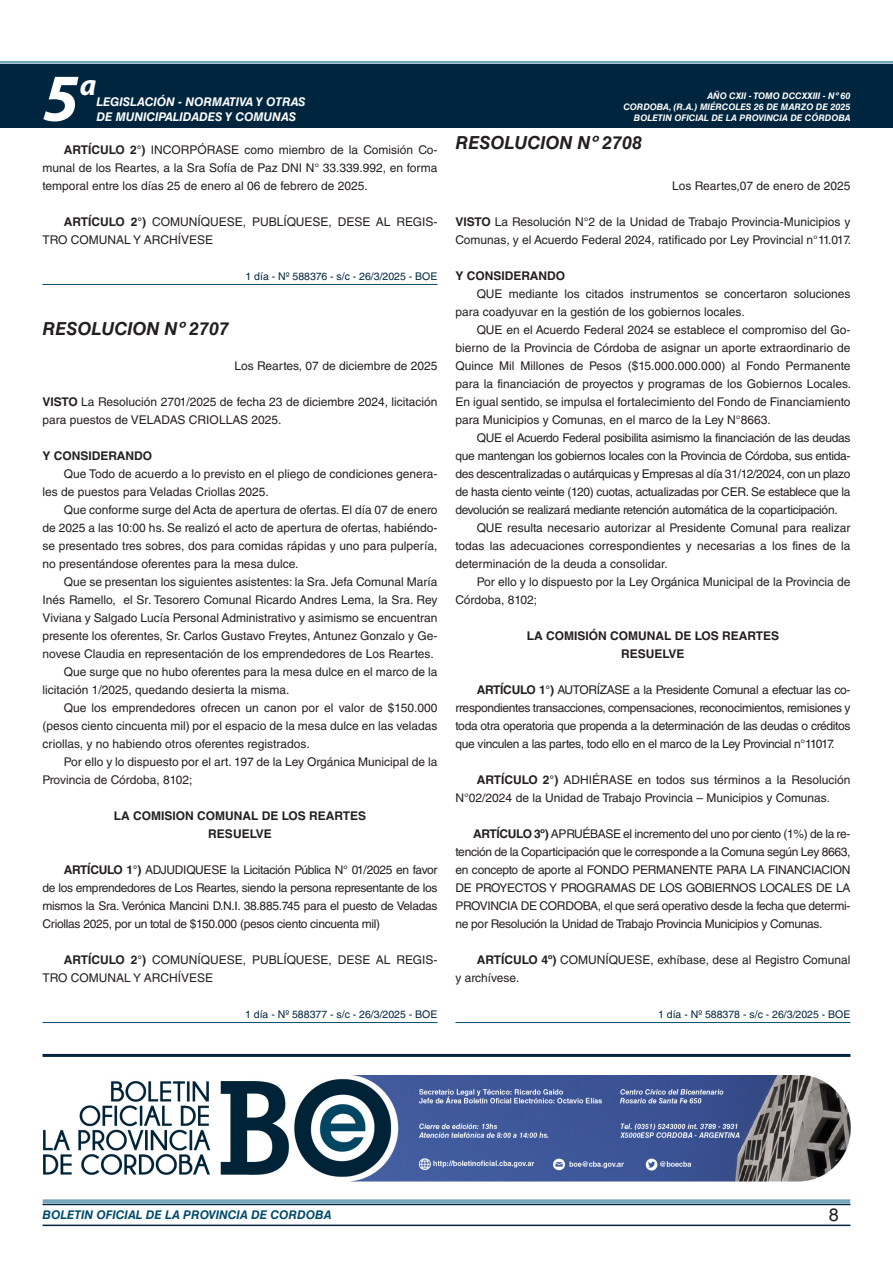
<style>
.page{position:relative;width:893px;height:1263px;background:#fff}
.page>*{position:absolute;margin:0;border:0;box-sizing:border-box;transform-origin:0 0}
.t1{font:italic 700 67.5px "Myriad Pro";color:#fff}
.t2{font:italic 700 30px "Myriad Pro";color:#fff}
.NOMBRE_DE_MINISTERIO{font:italic 700 18px "Helvetica LT Std";color:#231f20}
.t3{font:18px "Helvetica LT Std";color:#231f20}
.TEXTO_BASE{font:12px/18px "Helvetica LT Std";color:#231f20}
.RESUELVE{font:700 12px "Helvetica LT Std";color:#231f20}
.FECHA{font:12px "Helvetica LT Std";color:#231f20}
.t4{font:italic 700 12px "Helvetica LT Std";color:#fff}
.t5{font:italic 700 12px "Helvetica LT Std";color:#004b6c}
.TEXTO_BASE-2{font:700 12px "Helvetica LT Std";color:#231f20}
.FECHA_DE_VENCIMIENTO{font:10.5px "Helvetica LT Std";color:#00263f}
.t6{font:italic 700 9px/10.8px "Helvetica LT Std";color:#fff;text-align:right}
.s1{font-weight:700}
</style>
<div class="page">
<div style="left:0;top:61px;width:893px;height:6px;background:#fff;opacity:.75"></div>
<div style="left:0;top:64px;width:893px;height:64px;background:#00263f"></div>
<hr style="left:43px;top:1224px;width:807px;height:2px;background:#00263f">
<div style="left:42px;top:1198px;width:809px;height:8px;background:#fff;opacity:.75"></div>
<hr style="left:43px;top:284px;width:394px;height:1px;background:#004b6c">
<hr style="left:43px;top:1022px;width:394px;height:1px;background:#004b6c">
<hr style="left:455px;top:1022px;width:395px;height:1px;background:#004b6c">
<hr style="left:43px;top:1054px;width:807px;height:3px;background:#00263f">
<img style="left:43px;top:1076px;width:807px;height:105px">
<h1 class="t1" style="left:43px;top:54px;width:38px">5</h1>
<h2 class="t2" style="left:80px;top:66px;width:18px">a</h2>
<p class="t4" style="left:96px;top:95px;width:211px">LEGISLACIÓN - NORMATIVA Y OTRAS</p>
<p class="t4" style="left:96px;top:109px;width:201px">DE MUNICIPALIDADES Y COMUNAS</p>
<p class="TEXTO_BASE" style="left:43px;top:141px;width:396px;text-align:justify;text-indent:21px"><span class="s1">ARTÍCULO 2°)</span> INCORPÓRASE como miembro de la Comisión Co&shy;munal de los Reartes, a la Sra Sofía de Paz DNI N° 33.339.992, en forma temporal entre los días 25 de enero al 06 de febrero de 2025.</p>
<p class="TEXTO_BASE" style="left:43px;top:213px;width:396px;text-indent:21px"><span class="s1">ARTÍCULO 2°)</span> COMUNÍQUESE, PUBLÍQUESE, DESE AL REGIS-<br>TRO COMUNAL Y ARCHÍVESE</p>
<p class="FECHA_DE_VENCIMIENTO" style="left:246px;top:270px;width:193px">1 día - Nº 588376 - s/c - 26/3/2025 - BOE</p>
<p class="NOMBRE_DE_MINISTERIO" style="left:43px;top:318px;width:188px">RESOLUCION Nº 2707</p>
<p class="FECHA" style="left:234px;top:359px;width:205px">Los Reartes, 07 de diciembre de 2025</p>
<p class="TEXTO_BASE" style="left:43px;top:393px;width:396px"><span class="s1">VISTO</span> La Resolución 2701/2025 de fecha 23 de diciembre 2024, licitación para puestos de VELADAS CRIOLLAS 2025.</p>
<p class="TEXTO_BASE-2" style="left:43px;top:448px;width:111px">Y CONSIDERANDO</p>
<p class="TEXTO_BASE" style="left:43px;top:465px;width:396px;text-indent:21px">Que Todo de acuerdo a lo previsto en el pliego de condiciones genera&shy;les de puestos para Veladas Criollas 2025.</p>
<p class="TEXTO_BASE" style="left:43px;top:501px;width:396px;text-align:justify;text-indent:21px">Que conforme surge del Acta de apertura de ofertas. El día 07 de enero de 2025 a las 10:00 hs. Se realizó el acto de apertura de ofertas, habiéndo&shy;se presentado tres sobres, dos para comidas rápidas y uno para pulpería, no presentándose oferentes para la mesa dulce.</p>
<p class="TEXTO_BASE" style="left:43px;top:573px;width:396px;text-align:justify;text-indent:21px">Que se presentan los siguientes asistentes: la Sra. Jefa Comunal María Inés Ramello, el Sr. Tesorero Comunal Ricardo Andres Lema, la Sra. Rey Viviana y Salgado Lucía Personal Administrativo y asimismo se encuentran presente los oferentes, Sr. Carlos Gustavo Freytes, Antunez Gonzalo y Ge&shy;novese Claudia en representación de los emprendedores de Los Reartes.</p>
<p class="TEXTO_BASE" style="left:43px;top:663px;width:396px;text-indent:21px">Que surge que no hubo oferentes para la mesa dulce en el marco de la licitación 1/2025, quedando desierta la misma.</p>
<p class="TEXTO_BASE" style="left:43px;top:699px;width:396px;text-align:justify;text-indent:21px">Que los emprendedores ofrecen un canon por el valor de $150.000 (pesos ciento cincuenta mil) por el espacio de la mesa dulce en las veladas criollas, y no habiendo otros oferentes registrados.</p>
<p class="TEXTO_BASE" style="left:43px;top:753px;width:396px;text-indent:21px">Por ello y lo dispuesto por el art. 197 de la Ley Orgánica Municipal de la<br>Provincia de Córdoba, 8102;</p>
<p class="RESUELVE" style="left:114px;top:808px;width:254px">LA COMISION COMUNAL DE LOS REARTES</p>
<p class="RESUELVE" style="left:208px;top:826px;width:65px">RESUELVE</p>
<p class="TEXTO_BASE" style="left:43px;top:861px;width:396px;text-align:justify;text-indent:21px"><span class="s1">ARTÍCULO 1°)</span> ADJUDIQUESE la Licitación Pública N° 01/2025 en favor de los emprendedores de Los Reartes, siendo la persona representante de los mismos la Sra. Verónica Mancini D.N.I. 38.885.745 para el puesto de Veladas Criollas 2025, por un total de $150.000 (pesos ciento cincuenta mil)</p>
<p class="TEXTO_BASE" style="left:43px;top:951px;width:396px;text-indent:21px"><span class="s1">ARTÍCULO 2°)</span> COMUNÍQUESE, PUBLÍQUESE, DESE AL REGIS-<br>TRO COMUNAL Y ARCHÍVESE</p>
<p class="FECHA_DE_VENCIMIENTO" style="left:245px;top:1008px;width:194px">1 día - Nº 588377 - s/c - 26/3/2025 - BOE</p>
<p class="t6" style="left:623px;top:91px;width:229px">AÑO CXII - TOMO DCCXXIII - Nº 60<br>CORDOBA, (R.A.) MIÉRCOLES 26 DE MARZO DE 2025<br>BOLETIN OFICIAL DE LA PROVINCIA DE CÓRDOBA</p>
<p class="NOMBRE_DE_MINISTERIO" style="left:455px;top:131px;width:188px">RESOLUCION Nº 2708</p>
<p class="FECHA" style="left:672px;top:179px;width:180px">Los Reartes,07 de enero de 2025</p>
<p class="TEXTO_BASE" style="left:455px;top:213px;width:397px"><span class="s1">VISTO</span> La Resolución N°2 de la Unidad de Trabajo Provincia-Municipios y<br>Comunas, y el Acuerdo Federal 2024, ratificado por Ley Provincial n°11.017.</p>
<p class="TEXTO_BASE-2" style="left:455px;top:268px;width:111px">Y CONSIDERANDO</p>
<p class="TEXTO_BASE" style="left:455px;top:285px;width:396px;text-indent:21px">QUE mediante los citados instrumentos se concertaron soluciones para coadyuvar en la gestión de los gobiernos locales.</p>
<p class="TEXTO_BASE" style="left:455px;top:321px;width:397px;text-align:justify;text-indent:21px">QUE en el Acuerdo Federal 2024 se establece el compromiso del Go&shy;bierno de la Provincia de Córdoba de asignar un aporte extraordinario de Quince Mil Millones de Pesos ($15.000.000.000) al Fondo Permanente para la financiación de proyectos y programas de los Gobiernos Locales.<br>En igual sentido, se impulsa el fortalecimiento del Fondo de Financiamiento para Municipios y Comunas, en el marco de la Ley N°8663.</p>
<p class="TEXTO_BASE" style="left:455px;top:429px;width:396px;text-align:justify;text-indent:21px">QUE el Acuerdo Federal posibilita asimismo la financiación de las deudas que mantengan los gobiernos locales con la Provincia de Córdoba, sus entida&shy;des descentralizadas o autárquicas y Empresas al día 31/12/2024, con un plazo de hasta ciento veinte (120) cuotas, actualizadas por CER. Se establece que la devolución se realizará mediante retención automática de la coparticipación.</p>
<p class="TEXTO_BASE" style="left:455px;top:519px;width:396px;text-align:justify;text-indent:21px">QUE resulta necesario autorizar al Presidente Comunal para realizar todas las adecuaciones correspondientes y necesarias a los fines de la determinación de la deuda a consolidar.</p>
<p class="TEXTO_BASE" style="left:455px;top:573px;width:396px;text-indent:21px">Por ello y lo dispuesto por la Ley Orgánica Municipal de la Provincia de<br>Córdoba, 8102;</p>
<p class="RESUELVE" style="left:527px;top:628px;width:254px">LA COMISIÓN COMUNAL DE LOS REARTES</p>
<p class="RESUELVE" style="left:621px;top:646px;width:65px">RESUELVE</p>
<p class="TEXTO_BASE" style="left:455px;top:681px;width:396px;text-align:justify;text-indent:21px"><span class="s1">ARTÍCULO 1°)</span> AUTORÍZASE a la Presidente Comunal a efectuar las co&shy;rrespondientes transacciones, compensaciones, reconocimientos, remisiones y toda otra operatoria que propenda a la determinación de las deudas o créditos que vinculen a las partes, todo ello en el marco de la Ley Provincial n°11017.</p>
<p class="TEXTO_BASE" style="left:455px;top:771px;width:396px;text-indent:21px"><span class="s1">ARTÍCULO 2°)</span> ADHIÉRASE en todos sus términos a la Resolución<br>N°02/2024 de la Unidad de Trabajo Provincia – Municipios y Comunas.</p>
<p class="TEXTO_BASE" style="left:455px;top:825px;width:396px;text-align:justify;text-indent:18px"><span class="s1">ARTÍCULO 3º)</span> APRUÉBASE el incremento del uno por ciento (1%) de la re&shy;tención de la Coparticipación que le corresponde a la Comuna según Ley 8663, en concepto de aporte al FONDO PERMANENTE PARA LA FINANCIACION DE PROYECTOS Y PROGRAMAS DE LOS GOBIERNOS LOCALES DE LA PROVINCIA DE CORDOBA, el que será operativo desde la fecha que determi&shy;ne por Resolución la Unidad de Trabajo Provincia Municipios y Comunas.</p>
<p class="TEXTO_BASE" style="left:455px;top:951px;width:396px;text-indent:21px"><span class="s1">ARTÍCULO 4º)</span> COMUNÍQUESE, exhíbase, dese al Registro Comunal y archívese.</p>
<p class="FECHA_DE_VENCIMIENTO" style="left:658px;top:1008px;width:194px">1 día - Nº 588378 - s/c - 26/3/2025 - BOE</p>
<p class="t5" style="left:43px;top:1208px;width:290px">BOLETIN OFICIAL DE LA PROVINCIA DE CORDOBA</p>
<h3 class="t3" style="left:829px;top:1204px;width:12px">8</h3>
</div>
